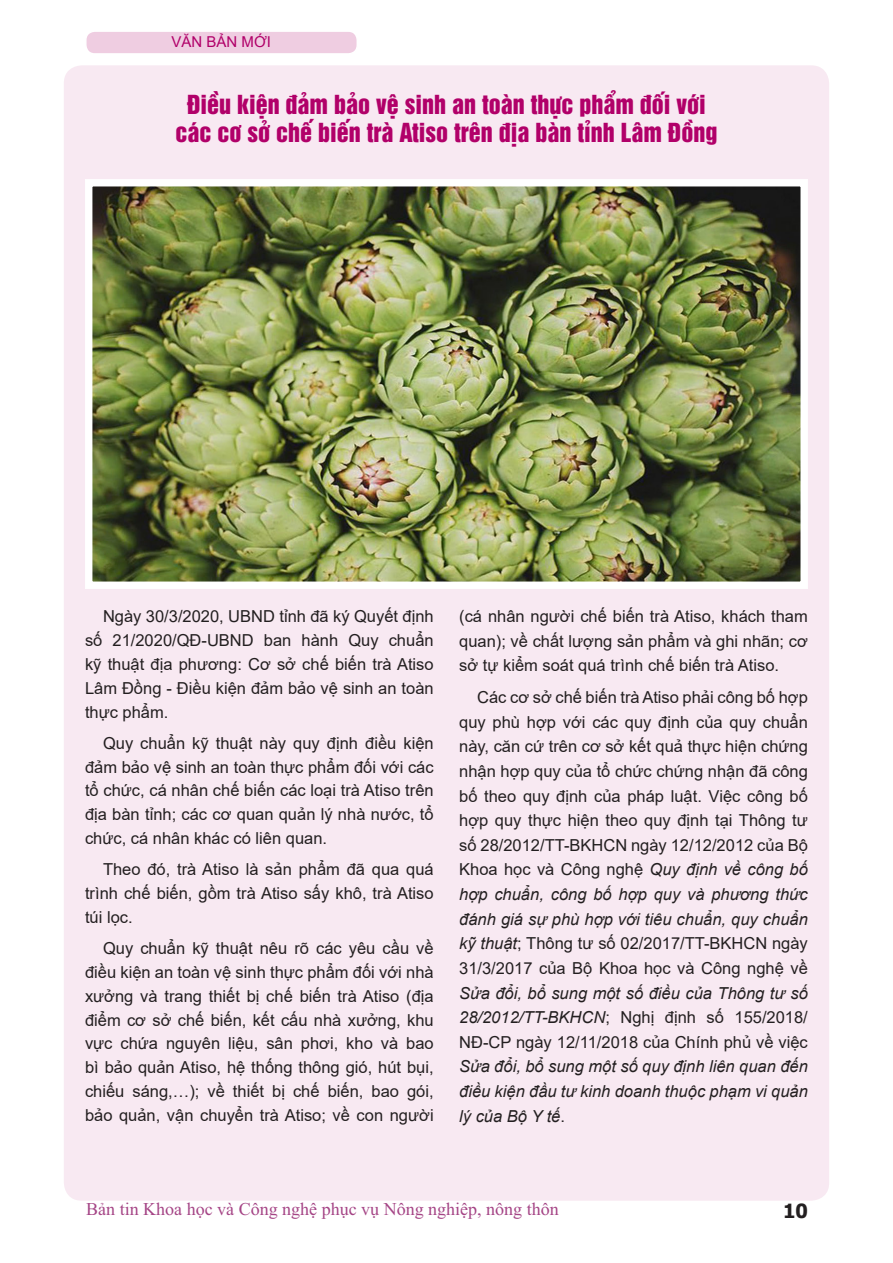
<style>
.page{position:relative;width:893px;height:1263px;background:#fff}
.page>*{position:absolute;margin:0;border:0;box-sizing:border-box;transform-origin:0 0}
.Head_1{font:24px/28.8px "UTM Helvet Ins";color:#b10069;text-align:center}
.t1{font:700 19.5px "Tahoma";color:#231f20}
.t2{font:18px "Times New Roman";color:#a54586}
.Body_Text{font:16.5px/24.6px "Arial";color:#231f20;text-align:justify}
.BOX{font:15px "Arial";color:#b10069}
.s1{font-style:italic}
</style>
<div class="page">
<div style="left:64px;top:65px;width:765px;height:1136px;background:#f8e9f2;border-radius:18px"></div>
<div style="left:86px;top:31px;width:271px;height:23px;background:#efcde1;border-radius:9px"></div>
<div style="left:85px;top:30px;width:273px;height:25px;border:2px solid #fff;border-radius:9px"></div>
<img style="left:93px;top:187px;width:707px;height:394px">
<div style="left:85px;top:179px;width:723px;height:410px;border:7px solid #fff"></div>
<p class="BOX" style="left:172px;top:31px;width:101px">VĂN BẢN MỚI</p>
<p class="Head_1" style="left:176px;top:88px;width:543px">Điều kiện đảm bảo vệ sinh an toàn thực phẩm đối với các cơ sở chế biến trà Atiso trên địa bàn tỉnh Lâm Đồng</p>
<p class="Body_Text" style="left:85px;top:604px;width:350px;line-height:23.9px;text-indent:18px">Ngày 30/3/2020, UBND tỉnh đã ký Quyết định số 21/2020/QĐ-UBND ban hành Quy chuẩn kỹ thuật địa phương: Cơ sở chế biến trà Atiso Lâm Đồng - Điều kiện đảm bảo vệ sinh an toàn thực phẩm.</p>
<p class="Body_Text" style="left:85px;top:731px;width:350px;line-height:23.9px;text-indent:18px">Quy chuẩn kỹ thuật này quy định điều kiện đảm bảo vệ sinh an toàn thực phẩm đối với các tổ chức, cá nhân chế biến các loại trà Atiso trên địa bàn tỉnh; các cơ quan quản lý nhà nước, tổ chức, cá nhân khác có liên quan.</p>
<p class="Body_Text" style="left:85px;top:857px;width:350px;line-height:23.9px;text-indent:18px">Theo đó, trà Atiso là sản phẩm đã qua quá trình chế biến, gồm trà Atiso sấy khô, trà Atiso túi lọc.</p>
<p class="Body_Text" style="left:85px;top:936px;width:350px;line-height:23.9px;text-indent:18px">Quy chuẩn kỹ thuật nêu rõ các yêu cầu về điều kiện an toàn vệ sinh thực phẩm đối với nhà xưởng và trang thiết bị chế biến trà Atiso (địa điểm cơ sở chế biến, kết cấu nhà xưởng, khu vực chứa nguyên liệu, sân phơi, kho và bao bì bảo quản Atiso, hệ thống thông gió, hút bụi, chiếu sáng,…); về thiết bị chế biến, bao gói, bảo quản, vận chuyển trà Atiso; về con người</p>
<p class="Body_Text" style="left:459px;top:604px;width:350px">(cá nhân người chế biến trà Atiso, khách tham quan); về chất lượng sản phẩm và ghi nhãn; cơ sở tự kiểm soát quá trình chế biến trà Atiso.</p>
<p class="Body_Text" style="left:459px;top:685px;width:350px;text-indent:18px">Các cơ sở chế biến trà Atiso phải công bố hợp quy phù hợp với các quy định của quy chuẩn này, căn cứ trên cơ sở kết quả thực hiện chứng nhận hợp quy của tổ chức chứng nhận đã công bố theo quy định của pháp luật. Việc công bố hợp quy thực hiện theo quy định tại Thông tư số 28/2012/TT-BKHCN ngày 12/12/2012 của Bộ Khoa học và Công nghệ <span class="s1">Quy định về công bố hợp chuẩn, công bố hợp quy và phương thức đánh giá sự phù hợp với tiêu chuẩn, quy chuẩn kỹ thuật</span>; Thông tư số 02/2017/TT-BKHCN ngày 31/3/2017 của Bộ Khoa học và Công nghệ về <span class="s1">Sửa đổi, bổ sung một số điều của Thông tư số 28/2012/TT-BKHCN</span>; Nghị định số 155/2018/ NĐ-CP ngày 12/11/2018 của Chính phủ về việc <span class="s1">Sửa đổi, bổ sung một số quy định liên quan đến điều kiện đầu tư kinh doanh thuộc phạm vi quản lý của Bộ Y tế</span>.</p>
<p class="t2" style="left:86px;top:1196px;width:474px">Bản tin Khoa học và Công nghệ phục vụ Nông nghiệp, nông thôn</p>
<p class="t1" style="left:783px;top:1197px;width:26px">10</p>
</div>
